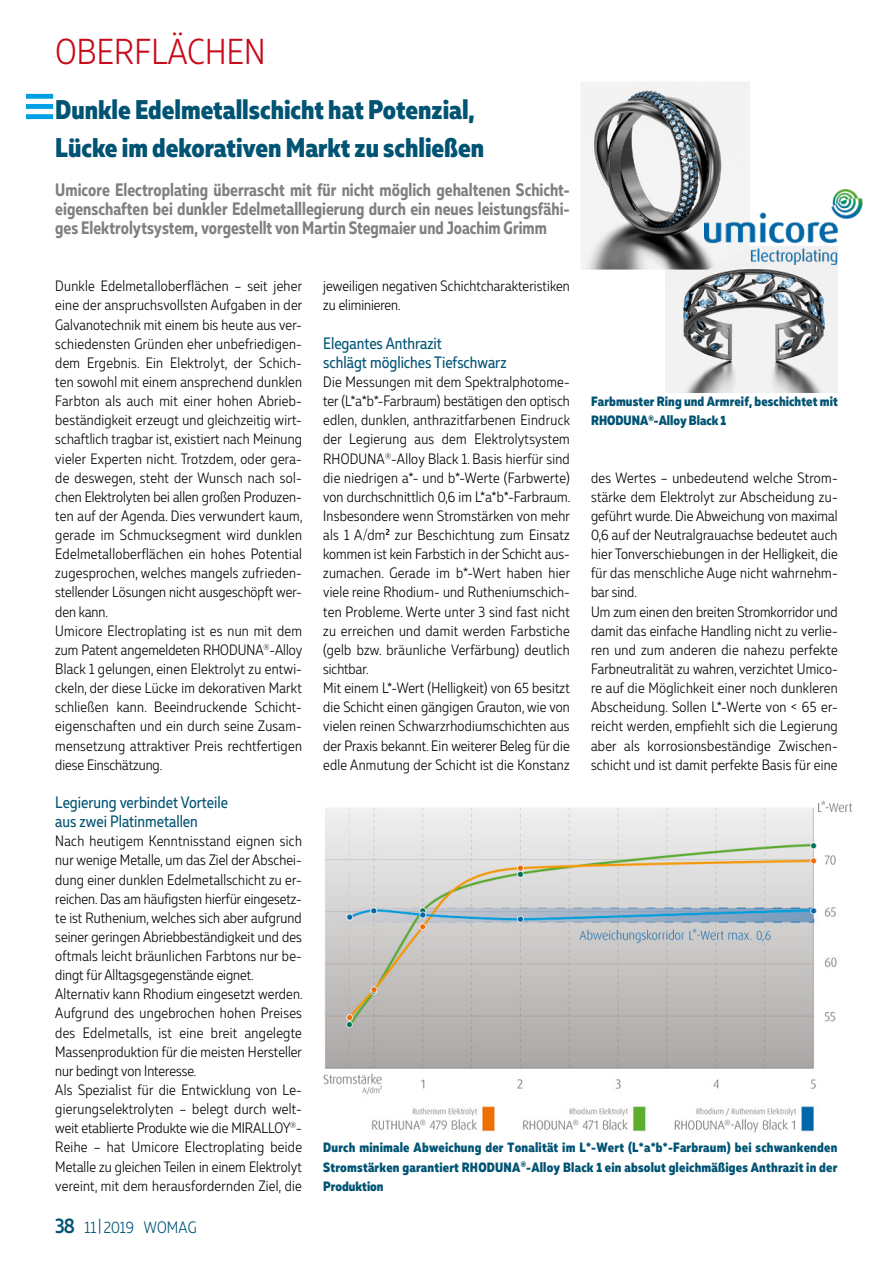
<style>
.page{position:relative;width:893px;height:1263px;background:#fff}
.page>*{position:absolute;margin:0;border:0;box-sizing:border-box;transform-origin:0 0}
.t1{font:300 36px "Muller Narrow";letter-spacing:.01em;color:#c60b1b}
._2_2_Titel_2{font:800 27px/38.2px "Muller Narrow";color:#005373}
._2_3_1_Vorspann{font:700 18px/19.2px "Muller Narrow";color:#818080;text-align:justify;scale:.94 1}
._1_3_Zwischentitel_n{font:16.5px/19.2px "Muller Narrow";color:#005373}
.t2{font:300 16.5px "Muller Narrow";letter-spacing:.005em;color:#005373}
._1_1_Grundtext{font:300 15px/19.2px "Muller Narrow";letter-spacing:.01em;color:#000;text-align:justify}
._1_4_Bildunterschrif{font:800 13.5px/19.2px "Muller Narrow";letter-spacing:.01em;color:#005373}
.s1{font-weight:500;font-size:21px}
</style>
<div class="page">
<div style="left:26px;top:94px;width:27px;height:5px;background:#009fe3"></div>
<div style="left:26px;top:114px;width:27px;height:5px;background:#009fe3"></div>
<div style="left:26px;top:104px;width:27px;height:5px;background:#009fe3"></div>
<img style="left:665px;top:264px;width:173px;height:128px">
<img style="left:581px;top:82px;width:169px;height:188px">
<img style="left:705px;top:189px;width:158px;height:75px">
<img style="left:323px;top:800px;width:529px;height:333px">
<h1 class="t1" style="left:55px;top:30px;width:212px">OBERFLÄCHEN</h1>
<p class="_2_2_Titel_2" style="left:55px;top:91px;width:431px">Dunkle Edelmetallschicht hat Potenzial,<br>Lücke im dekorativen Markt zu schließen</p>
<p class="_2_3_1_Vorspann" style="left:55px;top:180px;width:549px">Umicore Electroplating überrascht mit für nicht möglich gehaltenen Schicht&shy;eigenschaften bei dunkler Edelmetalllegierung durch ein neues leistungsfähi&shy;ges Elektrolytsystem, vorgestellt von Martin Stegmaier und Joachim Grimm</p>
<p class="_1_1_Grundtext" style="left:55px;top:276px;width:249px">Dunkle Edelmetalloberflächen – seit jeher eine der anspruchsvollsten Aufgaben in der Galvanotechnik mit einem bis heute aus ver&shy;schiedensten Gründen eher unbefriedigen&shy;dem Ergebnis. Ein Elektrolyt, der Schich&shy;ten sowohl mit einem ansprechend dunklen Farbton als auch mit einer hohen Abrieb&shy;beständigkeit erzeugt und gleichzeitig wirt&shy;schaftlich tragbar ist, existiert nach Meinung vieler Experten nicht. Trotzdem, oder gera&shy;de deswegen, steht der Wunsch nach sol&shy;chen Elektrolyten bei allen großen Produzen&shy;ten auf der Agenda. Dies verwundert kaum, gerade im Schmucksegment wird dunklen Edelmetalloberflächen ein hohes Potential zugesprochen, welches mangels zufrieden&shy;stellender Lösungen nicht ausgeschöpft wer&shy;den kann.</p>
<p class="_1_1_Grundtext" style="left:55px;top:621px;width:248px">Umicore Electroplating ist es nun mit dem zum Patent angemeldeten RHODUNA<sup>®</sup>-Alloy Black 1 gelungen, einen Elektrolyt zu entwi&shy;ckeln, der diese Lücke im dekorativen Markt schließen kann. Beeindruckende Schicht&shy;eigenschaften und ein durch seine Zusam&shy;mensetzung attraktiver Preis rechtfertigen diese Einschätzung.</p>
<p class="_1_3_Zwischentitel_n" style="left:55px;top:792px;width:174px">Legierung verbindet Vorteile aus zwei Platinmetallen</p>
<p class="_1_1_Grundtext" style="left:55px;top:831px;width:248px">Nach heutigem Kenntnisstand eignen sich nur wenige Metalle, um das Ziel der Abschei&shy;dung einer dunklen Edelmetallschicht zu er&shy;reichen. Das am häufigsten hierfür eingesetz&shy;te ist Ruthenium, welches sich aber aufgrund seiner geringen Abriebbeständigkeit und des oftmals leicht bräunlichen Farbtons nur be&shy;dingt für Alltagsgegenstände eignet.</p>
<p class="_1_1_Grundtext" style="left:55px;top:984px;width:249px">Alternativ kann Rhodium eingesetzt werden.<br>Aufgrund des ungebrochen hohen Preises des Edelmetalls, ist eine breit angelegte Massenproduktion für die meisten Hersteller nur bedingt von Interesse.</p>
<p class="_1_1_Grundtext" style="left:55px;top:1080px;width:248px">Als Spezialist für die Entwicklung von Le&shy;gierungselektrolyten – belegt durch welt&shy;weit etablierte Produkte wie die MIRALLOY<sup>®</sup>- Reihe – hat Umicore Electroplating beide Metalle zu gleichen Teilen in einem Elektrolyt vereint, mit dem herausfordernden Ziel, die</p>
<p class="t2" style="left:55px;top:1217px;width:143px"><span class="s1">38</span> 11| 2019 WOMAG</p>
<p class="_1_1_Grundtext" style="left:323px;top:276px;width:248px">jeweiligen negativen Schichtcharakteristiken zu eliminieren.</p>
<p class="_1_3_Zwischentitel_n" style="left:323px;top:333px;width:185px">Elegantes Anthrazit<br>schlägt mögliches Tiefschwarz</p>
<p class="_1_1_Grundtext" style="left:323px;top:372px;width:249px">Die Messungen mit dem Spektralphotome&shy;ter (L*a*b*-Farbraum) bestätigen den optisch edlen, dunklen, anthrazitfarbenen Eindruck der Legierung aus dem Elektrolytsystem RHODUNA<sup>®</sup>-Alloy Black 1. Basis hierfür sind die niedrigen a*- und b*-Werte (Farbwerte) von durchschnittlich 0,6 im L*a*b*-Farbraum.<br>Insbesondere wenn Stromstärken von mehr als 1 A/dm<sup>2</sup> zur Beschichtung zum Einsatz kommen ist kein Farbstich in der Schicht aus&shy;zumachen. Gerade im b*-Wert haben hier viele reine Rhodium- und Rutheniumschich&shy;ten Probleme. Werte unter 3 sind fast nicht zu erreichen und damit werden Farbstiche (gelb bzw. bräunliche Verfärbung) deutlich sichtbar.</p>
<p class="_1_1_Grundtext" style="left:323px;top:678px;width:248px">Mit einem L*-Wert (Helligkeit) von 65 besitzt die Schicht einen gängigen Grauton, wie von vielen reinen Schwarzrhodiumschichten aus der Praxis bekannt. Ein weiterer Beleg für die edle Anmutung der Schicht ist die Konstanz</p>
<p class="_1_4_Bildunterschrif" style="left:591px;top:392px;width:248px">Farbmuster Ring und Armreif, beschichtet mit<br>RHODUNA<sup>®</sup>-Alloy Black 1</p>
<p class="_1_1_Grundtext" style="left:591px;top:468px;width:248px">des Wertes – unbedeutend welche Strom&shy;stärke dem Elektrolyt zur Abscheidung zu&shy;geführt wurde. Die Abweichung von maximal 0,6 auf der Neutralgrauachse bedeutet auch hier Tonverschiebungen in der Helligkeit, die für das menschliche Auge nicht wahrnehm&shy;bar sind.</p>
<p class="_1_1_Grundtext" style="left:591px;top:602px;width:248px">Um zum einen den breiten Stromkorridor und damit das einfache Handling nicht zu verlie&shy;ren und zum anderen die nahezu perfekte Farbneutralität zu wahren, verzichtet Umico&shy;re auf die Möglichkeit einer noch dunkleren Abscheidung. Sollen L*-Werte von &lt; 65 er&shy;reicht werden, empfiehlt sich die Legierung aber als korrosionsbeständige Zwischen&shy;schicht und ist damit perfekte Basis für eine</p>
<p class="_1_4_Bildunterschrif" style="left:323px;top:1138px;width:516px;text-align:justify">Durch minimale Abweichung der Tonalität im L*-Wert (L*a*b*-Farbraum) bei schwankenden Stromstärken garantiert RHODUNA<sup>®</sup>-Alloy Black 1 ein absolut gleichmäßiges Anthrazit in der Produktion</p>
</div>
